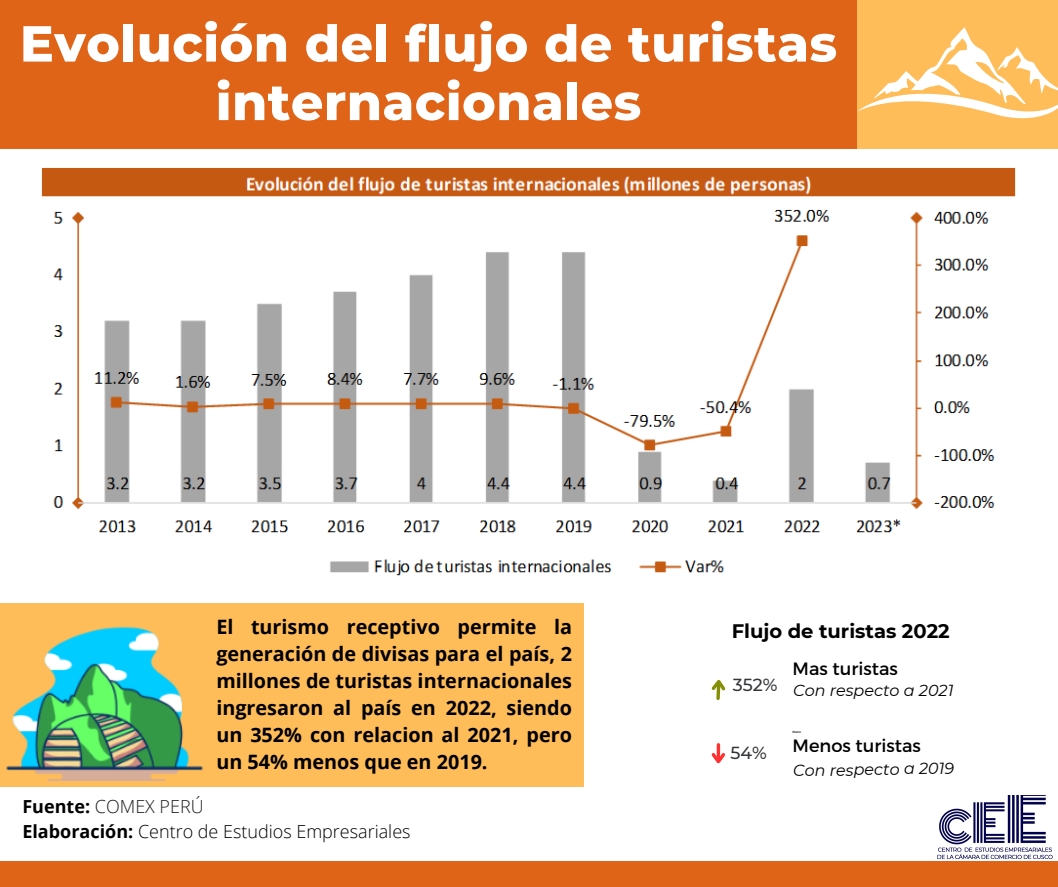
<style>
.page{position:relative;width:1058px;height:887px;background:#fff}
.page>*{position:absolute;margin:0;border:0;box-sizing:border-box;transform-origin:0 0}
.t1{font:800 50.55px/58.5px "Montserrat";letter-spacing:.01em;color:#fff;text-align:center}
.t2{font:700 19.8px/27px "Open Sans";color:#000;text-align:justify}
.t3{font:700 19.5px "Montserrat";color:#000}
.t4{font:300 18px "Open Sans";color:#000}
.t5{font:300 18px "Open Sans";color:#1e1d1d}
.t6{font:17.85px "Montserrat";color:#000}
.t7{font:500 17.4px "Montserrat";color:#343639}
.t8{font:italic 16.05px "Montserrat";color:#000}
.t9{font:3px "Montserrat";color:#000}
.s1{font-weight:700;color:#000}
.s2{font-weight:700}
</style>
<div class="page">
<img style="left:937px;top:795px;width:116px;height:64px">
<div style="left:0;top:861px;width:1058px;height:25px;background:#df6417"></div>
<div style="left:0;top:0;width:857px;height:148px;background:#df6417"></div>
<div style="left:857px;top:0;width:200px;height:148px;background:#ffbd59"></div>
<svg style="left:857px;top:27px;width:201px;height:91px"></svg>
<img style="left:41px;top:167px;width:975px;height:409px">
<div style="left:0;top:603px;width:584px;height:183px;background:#ffbd59"></div>
<img style="left:6px;top:626px;width:198px;height:154px">
<svg style="left:716px;top:744px;width:4px;height:5px"></svg>
<svg style="left:711px;top:749px;width:15px;height:15px"></svg>
<svg style="left:711px;top:680px;width:15px;height:21px"></svg>
<p class="t1" style="left:20px;top:14px;width:818px">Evolución del flujo de turistas internacionales</p>
<p class="t2" style="left:216px;top:613px;width:357px">El turismo receptivo permite la generación de divisas para el país, 2 millones de turistas internacionales ingresaron al país en 2022, siendo un 352% con relacion al 2021, pero un 54% menos que en 2019.</p>
<p class="t5" style="left:22px;top:793px;width:183px"><span class="s1">Fuente:</span> COMEX PERÚ</p>
<p class="t4" style="left:22px;top:818px;width:390px"><span class="s2">Elaboración:</span> Centro de Estudios Empresariales</p>
<p class="t3" style="left:731px;top:619px;width:219px">Flujo de turistas 2022</p>
<p class="t7" style="left:732px;top:674px;width:46px">352%</p>
<p class="t7" style="left:730px;top:742px;width:38px">54%</p>
<p class="t6" style="left:792px;top:657px;width:107px">Mas turistas</p>
<p class="t8" style="left:793px;top:680px;width:162px">Con respecto a 2021</p>
<p class="t9" style="left:792px;top:729px;width:10px">Meno</p>
<p class="t6" style="left:792px;top:734px;width:130px">Menos turistas</p>
<p class="t8" style="left:793px;top:760px;width:162px;rotate:-1deg">Con respecto a 2019</p>
</div>
